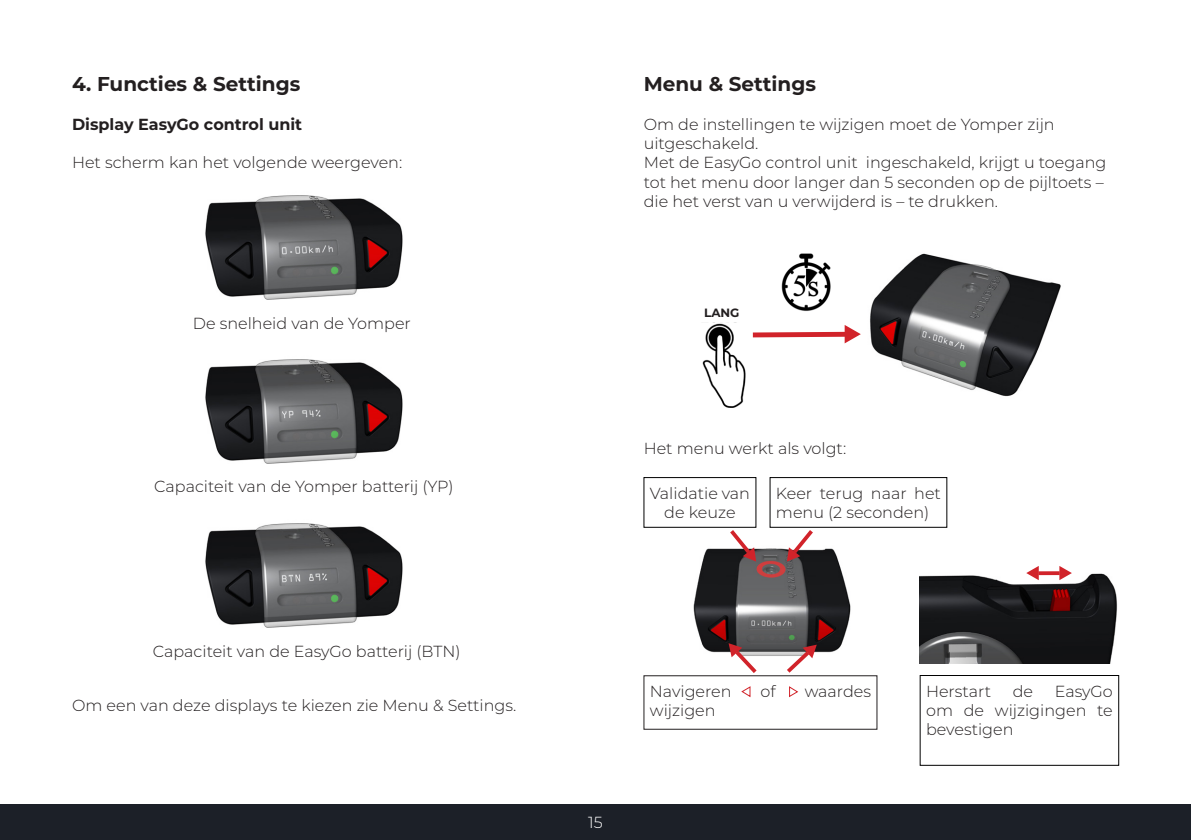
<style>
.page{position:relative;width:1191px;height:840px;background:#fff}
.page>*{position:absolute;margin:0;border:0;box-sizing:border-box;transform-origin:0 0}
.t1{font:700 20px "Montserrat";color:#231f20}
.t2{font:300 16px/19.2px "Montserrat";color:#231f20}
.t3{font:700 16px "Montserrat";color:#231f20}
.t4{font:300 16px "Montserrat";color:#fff}
.t5{font:700 12px "Montserrat";color:#231f20}
</style>
<div class="page">
<div style="left:0;top:803px;width:1191px;height:36px;background:#1c2028"></div>
<img style="left:693px;top:548px;width:158px;height:108px">
<img style="left:205px;top:523px;width:198px;height:105px">
<img style="left:205px;top:359px;width:198px;height:105px">
<img style="left:205px;top:195px;width:198px;height:105px">
<div style="left:643px;top:477px;width:113px;height:50px;border:1px solid #000001"></div>
<div style="left:920px;top:675px;width:199px;height:90px;border:1px solid #000001"></div>
<img style="left:702px;top:322px;width:44px;height:85px">
<img style="left:781px;top:253px;width:50px;height:58px">
<img style="left:870px;top:253px;width:191px;height:144px">
<svg style="left:752px;top:325px;width:108px;height:18px"></svg>
<img style="left:920px;top:566px;width:198px;height:96px">
<div style="left:770px;top:477px;width:177px;height:50px;border:1px solid #000001"></div>
<svg style="left:726px;top:525px;width:30px;height:36px"></svg>
<svg style="left:783px;top:644px;width:33px;height:32px"></svg>
<svg style="left:728px;top:642px;width:32px;height:34px"></svg>
<svg style="left:787px;top:525px;width:30px;height:36px"></svg>
<svg style="left:1059px;top:566px;width:12px;height:14px"></svg>
<hr style="left:1038px;top:571px;width:21px;height:3px;background:#d1232a">
<svg style="left:1026px;top:566px;width:12px;height:14px"></svg>
<svg style="left:741px;top:686px;width:10px;height:11px"></svg>
<svg style="left:789px;top:686px;width:10px;height:11px"></svg>
<p class="t1" style="left:72px;top:70px;width:230px">4. Functies &amp; Settings</p>
<p class="t3" style="left:72px;top:113px;width:232px">Display EasyGo control unit</p>
<p class="t2" style="left:72px;top:152px;width:332px">Het scherm kan het volgende weergeven:</p>
<p class="t2" style="left:193px;top:313px;width:219px">De snelheid van de Yomper</p>
<p class="t2" style="left:154px;top:476px;width:301px">Capaciteit van de Yomper batterij (YP)</p>
<p class="t2" style="left:153px;top:640px;width:309px">Capaciteit van de EasyGo batterij (BTN)</p>
<p class="t2" style="left:72px;top:695px;width:446px">Om een van deze displays te kiezen zie Menu &amp; Settings.</p>
<p class="t1" style="left:643px;top:70px;width:174px">Menu &amp; Settings</p>
<p class="t2" style="left:643px;top:114px;width:464px">Om de instellingen te wijzigen moet de Yomper zijn uitgeschakeld.<br>Met de EasyGo control unit ingeschakeld, krijgt u toegang tot het menu door langer dan 5 seconden op de pijltoets – die het verst van u verwijderd is – te drukken.</p>
<p class="t5" style="left:704px;top:303px;width:37px">LANG</p>
<p class="t2" style="left:643px;top:437px;width:204px">Het menu werkt als volgt:</p>
<p class="t2" style="left:650px;top:483px;width:102px;text-align:center">Validatie van de keuze</p>
<p class="t2" style="left:776px;top:483px;width:166px">Keer terug naar het menu (2 seconden)</p>
<p class="t4" style="left:588px;top:810px;width:16px">15</p>
<p class="t2" style="left:650px;top:681px;width:83px">Navigeren</p>
<p class="t2" style="left:760px;top:681px;width:17px">of</p>
<p class="t2" style="left:804px;top:681px;width:68px">waardes</p>
<p class="t2" style="left:650px;top:700px;width:67px">wijzigen</p>
<p class="t2" style="left:926px;top:680px;width:67px">Herstart</p>
<p class="t2" style="left:1012px;top:680px;width:22px">de</p>
<p class="t2" style="left:926px;top:680px;width:188px;text-align:justify;text-indent:129px">EasyGo om de wijzigingen te bevestigen</p>
</div>
